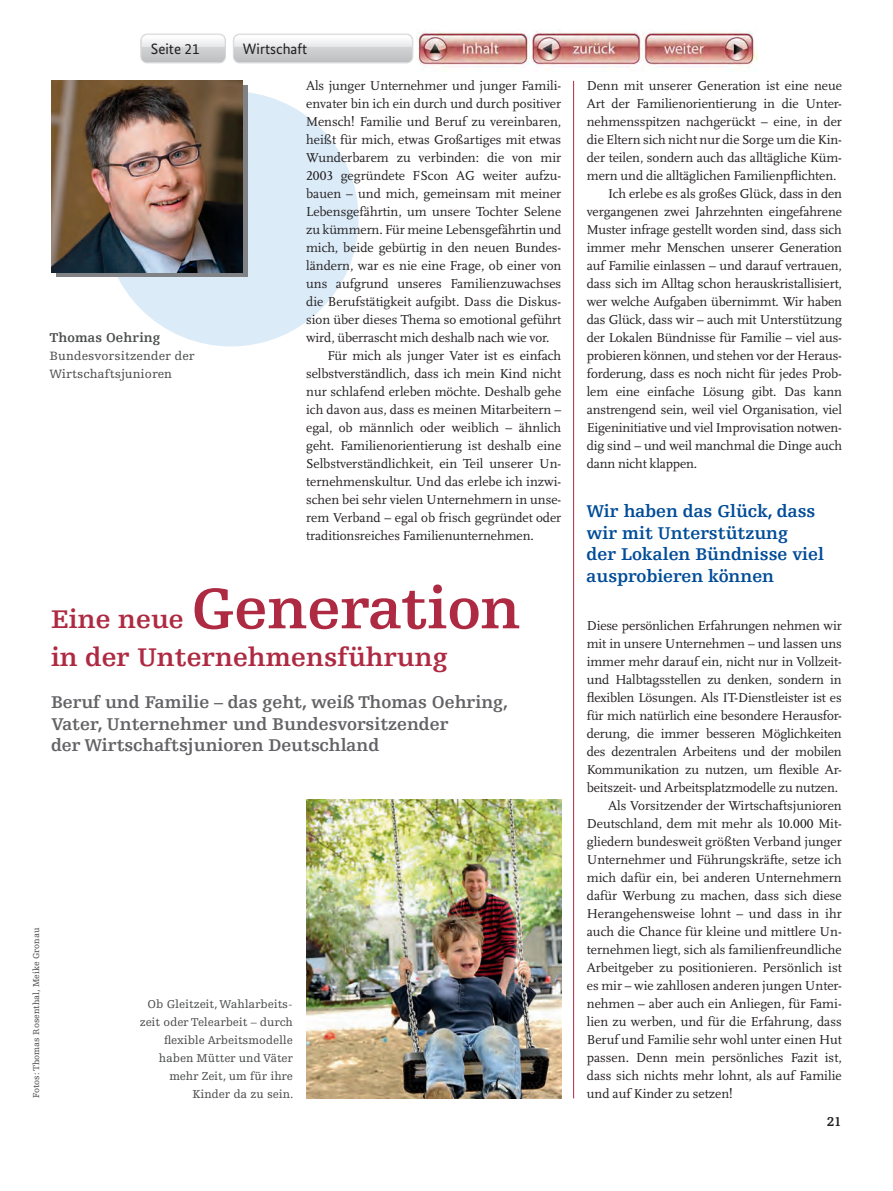
<style>
.page{position:relative;width:893px;height:1191px;background:#fff}
.page>*{position:absolute;margin:0;border:0;box-sizing:border-box;transform-origin:0 0}
.t1{font:700 60px "Egyptienne FLT Std";letter-spacing:-.005em;color:#ae2a42}
.t2{font:700 27px "Egyptienne FLT Std";letter-spacing:-.005em;color:#ae2a42}
.t3{font:700 18px/21.6px "Egyptienne FLT Std";letter-spacing:-.005em;color:#636366}
.t4{font:700 18px/21.6px "Egyptienne FLT Std";letter-spacing:-.005em;color:#014c98}
.t5{font:15px "Bundes Sans";color:#231f20}
.t6{font:13.5px/18px "Scala Pro";letter-spacing:-.005em;color:#231f20;text-align:justify}
.t7{font:700 13.5px "Egyptienne FLT Std";letter-spacing:.005em;color:#4b4c4d}
.t8{font:700 13.5px "Egyptienne FLT Std";color:#231f20}
.t9{font:12.75px/18px "Egyptienne FLT Std";letter-spacing:.005em;color:#4b4c4d}
.t10{font:12px/18px "Egyptienne FLT Std";letter-spacing:-.005em;color:#4b4c4d;text-align:right}
.t11{font:9px "Egyptienne FLT Std";color:#4b4c4d}
</style>
<div class="page">
<hr style="left:573px;top:81px;width:1px;height:1017px;background:#ae2a42">
<div style="left:103px;top:91px;width:256px;height:255px;background:#dbebf8;border-radius:50%"></div>
<div style="left:56px;top:85px;width:191px;height:191px;background:linear-gradient(to right,#808285,#808285)"></div>
<svg style="left:140px;top:34px;width:86px;height:29px;background:#d4d5d7"></svg>
<img style="left:142px;top:35px;width:82px;height:6px">
<svg style="left:233px;top:34px;width:180px;height:29px"></svg>
<img style="left:416px;top:31px;width:113px;height:36px">
<img style="left:532px;top:30px;width:225px;height:40px">
<img style="left:52px;top:81px;width:191px;height:191px">
<img style="left:306px;top:800px;width:255px;height:298px">
<p class="t5" style="left:151px;top:39px;width:50px">Seite 21</p>
<p class="t5" style="left:243px;top:39px;width:66px">Wirtschaft</p>
<p class="t7" style="left:50px;top:330px;width:112px">Thomas Oehring</p>
<p class="t9" style="left:50px;top:347px;width:146px">Bundesvorsitzender der<br>Wirtschaftsjunioren</p>
<p class="t6" style="left:306px;top:77px;width:257px">Als junger Unternehmer und junger Famili&shy;envater bin ich ein durch und durch positiver Mensch! Familie und Beruf zu vereinbaren, heißt für mich, etwas Großartiges mit etwas Wunderbarem zu verbinden: die von mir 2003 gegründete FScon AG weiter aufzu&shy;bauen – und mich, gemeinsam mit meiner Lebensgefährtin, um unsere Tochter Selene zu kümmern. Für meine Lebensgefährtin und mich, beide gebürtig in den neuen Bundes&shy;ländern, war es nie eine Frage, ob einer von uns aufgrund unseres Familienzuwachses die Berufstätigkeit aufgibt. Dass die Diskus&shy;sion über dieses Thema so emotional geführt wird, überrascht mich deshalb nach wie vor.</p>
<p class="t6" style="left:306px;top:347px;width:257px;text-indent:21px">Für mich als junger Vater ist es einfach selbstverständlich, dass ich mein Kind nicht nur schlafend erleben möchte. Deshalb gehe ich davon aus, dass es meinen Mitarbeitern – egal, ob männlich oder weiblich – ähnlich geht. Familienorientierung ist deshalb eine Selbstverständlichkeit, ein Teil unserer Un&shy;ternehmenskultur. Und das erlebe ich inzwi&shy;schen bei sehr vielen Unternehmern in unse&shy;rem Verband – egal ob frisch gegründet oder traditionsreiches Familienunternehmen.</p>
<h2 class="t1" style="left:191px;top:575px;width:331px">Generation</h2>
<h2 class="t2" style="left:51px;top:642px;width:398px">in der Unternehmensführung</h2>
<p class="t3" style="left:51px;top:691px;width:459px">Beruf und Familie – das geht, weiß Thomas Oehring,<br>Vater, Unternehmer und Bundesvorsitzender<br>der Wirtschaftsjunioren Deutschland</p>
<h2 class="t2" style="left:51px;top:604px;width:134px">Eine neue</h2>
<p class="t11" style="left:31px;top:1098px;width:172px;rotate:-90deg">Fotos: Thomas Rosenthal, Meike Gronau</p>
<p class="t10" style="left:140px;top:995px;width:155px">Ob Gleitzeit, Wahlarbeits&shy;zeit oder Telearbeit – durch flexible Arbeitsmodelle haben Mütter und Väter mehr Zeit, um für ihre<br>Kinder da zu sein.</p>
<p class="t6" style="left:587px;top:77px;width:257px">Denn mit unserer Generation ist eine neue Art der Familienorientierung in die Unter&shy;nehmensspitzen nachgerückt – eine, in der die Eltern sich nicht nur die Sorge um die Kin&shy;der teilen, sondern auch das alltägliche Küm&shy;mern und die alltäglichen Familienpflichten.</p>
<p class="t6" style="left:587px;top:185px;width:257px;text-indent:21px">Ich erlebe es als großes Glück, dass in den vergangenen zwei Jahrzehnten eingefahrene Muster infrage gestellt worden sind, dass sich immer mehr Menschen unserer Generation auf Familie einlassen – und da rauf vertrauen, dass sich im Alltag schon he rauskristallisiert, wer welche Aufgaben übernimmt. Wir haben das Glück, dass wir – auch mit Unterstützung der Lokalen Bündnisse für Familie – viel aus&shy;probieren können, und stehen vor der Heraus&shy;forderung, dass es noch nicht für jedes Prob&shy;lem eine einfache Lösung gibt. Das kann anstrengend sein, weil viel Organisation, viel Eigeninitiative und viel Improvisation notwen&shy;dig sind – und weil manchmal die Dinge auch dann nicht klappen.</p>
<p class="t4" style="left:587px;top:501px;width:239px">Wir haben das Glück, dass wir mit Unterstützung<br>der Lokalen Bündnisse viel ausprobieren können</p>
<p class="t6" style="left:587px;top:617px;width:256px">Diese persönlichen Erfahrungen nehmen wir mit in unsere Unternehmen – und lassen uns immer mehr darauf ein, nicht nur in Vollzeit&shy;und Halbtagsstellen zu denken, sondern in flexiblen Lösungen. Als IT-Dienstleister ist es für mich natürlich eine besondere Herausfor&shy;derung, die immer besseren Möglichkeiten des dezentralen Arbeitens und der mobilen Kommunikation zu nutzen, um flexible Ar&shy;beitszeit- und Arbeitsplatzmodelle zu nutzen.</p>
<p class="t6" style="left:587px;top:797px;width:256px;text-indent:21px">Als Vorsitzender der Wirtschaftsjunioren Deutschland, dem mit mehr als 10.000 Mit&shy;gliedern bundesweit größten Verband junger Unternehmer und Führungskräfte, setze ich mich dafür ein, bei anderen Unternehmern dafür Werbung zu machen, dass sich diese Herangehensweise lohnt – und dass in ihr auch die Chance für kleine und mittlere Un&shy;ternehmen liegt, sich als familienfreundliche Arbeitgeber zu positionieren. Persönlich ist es mir – wie zahllosen anderen jungen Unter&shy;nehmen – aber auch ein Anliegen, für Fami&shy;lien zu werben, und für die Erfahrung, dass Beruf und Familie sehr wohl unter einen Hut passen. Denn mein persönliches Fazit ist, dass sich nichts mehr lohnt, als auf Familie und auf Kinder zu setzen!</p>
<p class="t8" style="left:827px;top:1114px;width:17px">21</p>
</div>
